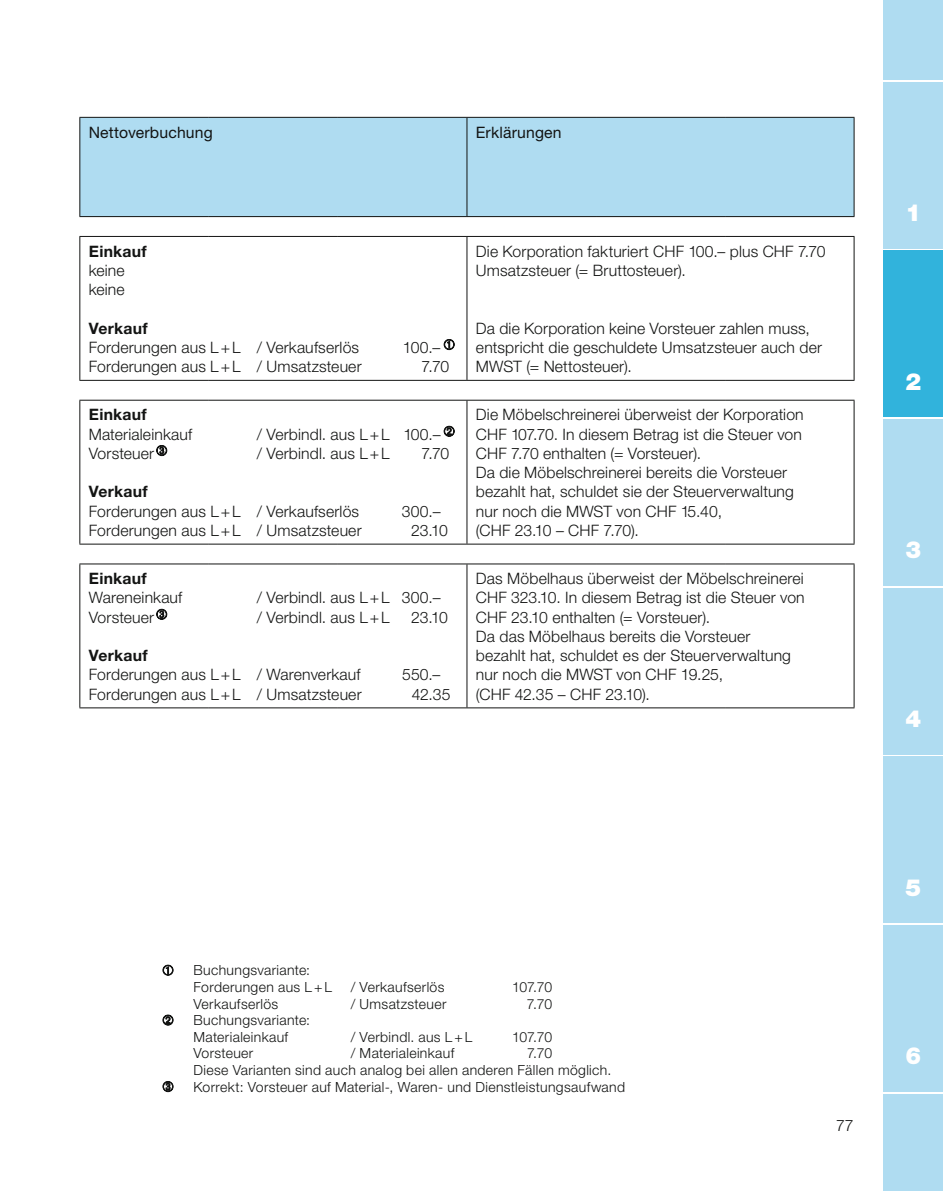
<style>
.page{position:relative;width:943px;height:1191px;background:#fff}
.page>*{position:absolute;margin:0;border:0;box-sizing:border-box;transform-origin:0 0}
.t1{font:900 23.62px "Helvetica Neue LT Pro";color:#fff}
.t2{font:300 15.75px/19.2px "Helvetica Neue LT Pro";letter-spacing:.01em;color:#131413}
.t3{font:700 15.75px "Helvetica Neue LT Pro";letter-spacing:.015em;color:#131413}
.t4{font:15.75px "Helvetica Neue LT Pro";letter-spacing:.01em;color:#131413}
.t5{font:300 14px/16.6px "Helvetica Neue LT Pro";letter-spacing:.025em;color:#131413}
</style>
<div class="page">
<div style="left:883px;top:0;width:60px;height:79px;background:#afdcf1"></div>
<div style="left:883px;top:82px;width:60px;height:166px;background:#afdcf1"></div>
<div style="left:883px;top:251px;width:60px;height:166px;background:#31b3dc"></div>
<div style="left:883px;top:419px;width:60px;height:166px;background:#afdcf1"></div>
<div style="left:883px;top:588px;width:60px;height:166px;background:#afdcf1"></div>
<div style="left:883px;top:756px;width:60px;height:167px;background:#afdcf1"></div>
<div style="left:883px;top:925px;width:60px;height:166px;background:#afdcf1"></div>
<div style="left:883px;top:1094px;width:60px;height:97px;background:#afdcf1"></div>
<div style="left:80px;top:118px;width:773px;height:98px;background:#afdcf1"></div>
<hr style="left:79px;top:117px;width:130px;height:1px;background:#131413">
<hr style="left:79px;top:118px;width:1px;height:98px;background:#131413">
<hr style="left:209px;top:117px;width:129px;height:1px;background:#131413">
<hr style="left:338px;top:117px;width:129px;height:1px;background:#131413">
<hr style="left:467px;top:117px;width:129px;height:1px;background:#131413">
<hr style="left:466px;top:118px;width:1px;height:98px;background:#131413">
<hr style="left:596px;top:117px;width:129px;height:1px;background:#131413">
<hr style="left:725px;top:117px;width:129px;height:1px;background:#131413">
<hr style="left:853px;top:118px;width:1px;height:98px;background:#131413">
<hr style="left:79px;top:216px;width:130px;height:1px;background:#131413">
<hr style="left:209px;top:216px;width:129px;height:1px;background:#131413">
<hr style="left:338px;top:216px;width:129px;height:1px;background:#131413">
<hr style="left:467px;top:216px;width:129px;height:1px;background:#131413">
<hr style="left:596px;top:216px;width:129px;height:1px;background:#131413">
<hr style="left:725px;top:216px;width:129px;height:1px;background:#131413">
<hr style="left:79px;top:236px;width:130px;height:1px;background:#131413">
<hr style="left:79px;top:237px;width:1px;height:143px;background:#131413">
<hr style="left:209px;top:236px;width:129px;height:1px;background:#131413">
<hr style="left:338px;top:236px;width:129px;height:1px;background:#131413">
<hr style="left:467px;top:236px;width:129px;height:1px;background:#131413">
<hr style="left:466px;top:237px;width:1px;height:143px;background:#131413">
<hr style="left:596px;top:236px;width:129px;height:1px;background:#131413">
<hr style="left:725px;top:236px;width:129px;height:1px;background:#131413">
<hr style="left:853px;top:237px;width:1px;height:143px;background:#131413">
<hr style="left:79px;top:380px;width:130px;height:1px;background:#131413">
<hr style="left:209px;top:380px;width:129px;height:1px;background:#131413">
<hr style="left:338px;top:380px;width:129px;height:1px;background:#131413">
<hr style="left:467px;top:380px;width:129px;height:1px;background:#131413">
<hr style="left:596px;top:380px;width:129px;height:1px;background:#131413">
<hr style="left:725px;top:380px;width:129px;height:1px;background:#131413">
<hr style="left:79px;top:400px;width:130px;height:1px;background:#131413">
<hr style="left:79px;top:400px;width:1px;height:143px;background:#131413">
<hr style="left:209px;top:400px;width:129px;height:1px;background:#131413">
<hr style="left:338px;top:400px;width:129px;height:1px;background:#131413">
<hr style="left:467px;top:400px;width:129px;height:1px;background:#131413">
<hr style="left:466px;top:400px;width:1px;height:143px;background:#131413">
<hr style="left:596px;top:400px;width:129px;height:1px;background:#131413">
<hr style="left:725px;top:400px;width:129px;height:1px;background:#131413">
<hr style="left:853px;top:400px;width:1px;height:143px;background:#131413">
<hr style="left:79px;top:543px;width:130px;height:1px;background:#131413">
<hr style="left:209px;top:543px;width:129px;height:1px;background:#131413">
<hr style="left:338px;top:543px;width:129px;height:1px;background:#131413">
<hr style="left:467px;top:543px;width:129px;height:1px;background:#131413">
<hr style="left:596px;top:543px;width:129px;height:1px;background:#131413">
<hr style="left:725px;top:543px;width:129px;height:1px;background:#131413">
<hr style="left:79px;top:563px;width:130px;height:1px;background:#131413">
<hr style="left:79px;top:564px;width:1px;height:143px;background:#131413">
<hr style="left:209px;top:563px;width:129px;height:1px;background:#131413">
<hr style="left:338px;top:563px;width:129px;height:1px;background:#131413">
<hr style="left:467px;top:563px;width:129px;height:1px;background:#131413">
<hr style="left:466px;top:564px;width:1px;height:143px;background:#131413">
<hr style="left:596px;top:563px;width:129px;height:1px;background:#131413">
<hr style="left:725px;top:563px;width:129px;height:1px;background:#131413">
<hr style="left:853px;top:564px;width:1px;height:143px;background:#131413">
<hr style="left:79px;top:707px;width:130px;height:1px;background:#131413">
<hr style="left:209px;top:707px;width:129px;height:1px;background:#131413">
<hr style="left:338px;top:707px;width:129px;height:1px;background:#131413">
<hr style="left:467px;top:707px;width:129px;height:1px;background:#131413">
<hr style="left:596px;top:707px;width:129px;height:1px;background:#131413">
<hr style="left:725px;top:707px;width:129px;height:1px;background:#131413">
<p class="t4" style="left:89px;top:122px;width:125px">Nettoverbuchung</p>
<p class="t4" style="left:476px;top:122px;width:87px">Erklärungen</p>
<p class="t3" style="left:89px;top:241px;width:59px">Einkauf</p>
<p class="t2" style="left:89px;top:260px;width:37px">keine keine</p>
<p class="t3" style="left:89px;top:318px;width:60px">Verkauf</p>
<p class="t2" style="left:89px;top:337px;width:272px">Forderungen aus L+L / Verkaufserlös</p>
<p class="t2" style="left:403px;top:337px;width:53px">100.– ➀</p>
<p class="t2" style="left:89px;top:356px;width:274px">Forderungen aus L+L / Umsatzsteuer</p>
<p class="t2" style="left:421px;top:356px;width:29px">7.70</p>
<p class="t3" style="left:89px;top:405px;width:59px">Einkauf</p>
<p class="t2" style="left:89px;top:424px;width:105px">Materialeinkauf</p>
<p class="t2" style="left:257px;top:424px;width:199px">/ Verbindl. aus L+L 100.– ➁</p>
<p class="t2" style="left:89px;top:443px;width:80px">Vorsteuer➂</p>
<p class="t2" style="left:257px;top:443px;width:134px">/ Verbindl. aus L+L</p>
<p class="t2" style="left:421px;top:443px;width:29px">7.70</p>
<p class="t3" style="left:89px;top:482px;width:60px">Verkauf</p>
<p class="t2" style="left:89px;top:501px;width:272px">Forderungen aus L+L / Verkaufserlös</p>
<p class="t2" style="left:402px;top:501px;width:40px">300.–</p>
<p class="t2" style="left:89px;top:520px;width:274px">Forderungen aus L+L / Umsatzsteuer</p>
<p class="t2" style="left:411px;top:520px;width:38px">23.10</p>
<p class="t3" style="left:89px;top:569px;width:59px">Einkauf</p>
<p class="t2" style="left:89px;top:588px;width:95px">Wareneinkauf</p>
<p class="t2" style="left:257px;top:588px;width:185px">/ Verbindl. aus L+L 300.–</p>
<p class="t2" style="left:89px;top:607px;width:80px">Vorsteuer➂</p>
<p class="t2" style="left:257px;top:607px;width:134px">/ Verbindl. aus L+L</p>
<p class="t2" style="left:411px;top:607px;width:38px">23.10</p>
<p class="t3" style="left:89px;top:646px;width:60px">Verkauf</p>
<p class="t2" style="left:89px;top:665px;width:273px">Forderungen aus L+L / Warenverkauf</p>
<p class="t2" style="left:402px;top:665px;width:40px">550.–</p>
<p class="t2" style="left:89px;top:684px;width:274px">Forderungen aus L+L / Umsatzsteuer</p>
<p class="t2" style="left:412px;top:684px;width:40px">42.35</p>
<p class="t2" style="left:476px;top:241px;width:351px">Die Korporation fakturiert CHF 100.– plus CHF 7.70<br>Umsatzsteuer (= Bruttosteuer).</p>
<p class="t2" style="left:476px;top:318px;width:347px">Da die Korporation keine Vorsteuer zahlen muss, entspricht die geschuldete Umsatzsteuer auch der<br>MWST (= Nettosteuer).</p>
<p class="t2" style="left:476px;top:405px;width:329px">Die Möbelschreinerei überweist der Korporation CHF 107.70. In diesem Betrag ist die Steuer von CHF 7.70 enthalten (= Vorsteuer).<br>Da die Möbelschreinerei bereits die Vorsteuer bezahlt hat, schuldet sie der Steuerverwaltung nur noch die MWST von CHF 15.40,<br>(CHF 23.10 – CHF 7.70).</p>
<p class="t2" style="left:476px;top:568px;width:330px">Das Möbelhaus überweist der Möbelschreinerei CHF 323.10. In diesem Betrag ist die Steuer von CHF 23.10 enthalten (= Vorsteuer).<br>Da das Möbelhaus bereits die Vorsteuer<br>bezahlt hat, schuldet es der Steuerverwaltung nur noch die MWST von CHF 19.25,<br>(CHF 42.35 – CHF 23.10).</p>
<h1 class="t1" style="left:905px;top:198px;width:17px">1</h1>
<h1 class="t1" style="left:905px;top:367px;width:17px">2</h1>
<h1 class="t1" style="left:905px;top:536px;width:17px">3</h1>
<h1 class="t1" style="left:905px;top:704px;width:17px">4</h1>
<p class="t5" style="left:193px;top:961px;width:140px">Buchungsvariante:<br>Forderungen aus L+L</p>
<p class="t5" style="left:351px;top:978px;width:95px">/ Verkaufserlös</p>
<p class="t5" style="left:512px;top:978px;width:42px">107.70</p>
<p class="t5" style="left:193px;top:995px;width:86px">Verkaufserlös</p>
<p class="t5" style="left:351px;top:995px;width:97px">/ Umsatzsteuer</p>
<p class="t5" style="left:527px;top:995px;width:27px">7.70</p>
<p class="t5" style="left:193px;top:1011px;width:118px">Buchungsvariante:<br>Materialeinkauf</p>
<p class="t5" style="left:351px;top:1028px;width:123px">/ Verbindl. aus L+L</p>
<p class="t5" style="left:512px;top:1028px;width:42px">107.70</p>
<p class="t5" style="left:193px;top:1045px;width:61px">Vorsteuer</p>
<p class="t5" style="left:351px;top:1045px;width:105px">/ Materialeinkauf</p>
<p class="t5" style="left:193px;top:1045px;width:419px;text-indent:333px">7.70<br>Diese Varianten sind auch analog bei allen anderen Fällen möglich.</p>
<p class="t5" style="left:193px;top:1078px;width:433px">Korrekt: Vorsteuer auf Material-, Waren- und Dienstleistungsaufwand</p>
<h1 class="t1" style="left:905px;top:873px;width:17px">5</h1>
<p class="t2" style="left:836px;top:1115px;width:19px">77</p>
<h1 class="t1" style="left:905px;top:1042px;width:17px">6</h1>
</div>
